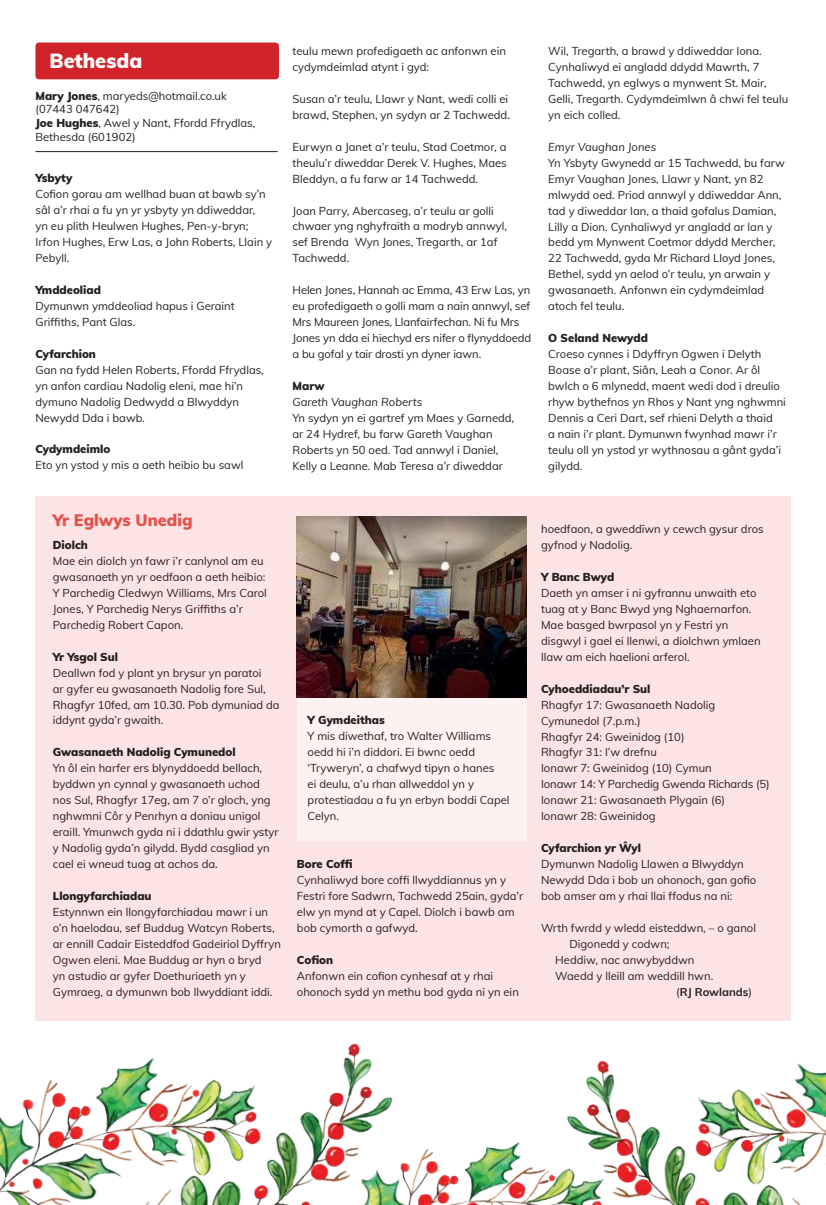
<style>
.page{position:relative;width:826px;height:1205px;background:#fff}
.page>*{position:absolute;margin:0;border:0;box-sizing:border-box;transform-origin:0 0}
.t1{font:900 20px "Muli";color:#fff}
.t2{font:900 16.25px "Muli";color:#e4524c}
.t3{font:11.25px/16px "Muli";color:#231f20}
.t4{font:900 11.25px "Muli";color:#231f20}
.t5{font:italic 11.25px "Muli";color:#231f20}
.t6{font:700 11.25px "Muli";color:#231f20}
.s1{font-weight:900}
.s2{font-weight:400}
</style>
<div class="page">
<div style="left:35px;top:496px;width:755px;height:525px;background:#fde4e4"></div>
<div style="left:297px;top:622px;width:230px;height:218px;background:#fdf2f2"></div>
<div style="left:35px;top:43px;width:244px;height:36px;background:#d1232a;border-radius:4px"></div>
<hr style="left:35px;top:151px;width:243px;height:1px;background:#231f20">
<img style="left:297px;top:516px;width:230px;height:182px">
<img style="left:0;top:1043px;width:826px;height:162px">
<h1 class="t1" style="left:50px;top:46px;width:94px">Bethesda</h1>
<p class="t3" style="left:35px;top:88px;width:221px;line-height:13.8px"><span class="s1">Mary Jones</span>, maryeds@hotmail.co.uk (07443 047642)<br><span class="s1">Joe Hughes</span>, Awel y Nant, Ffordd Ffrydlas,<br>Bethesda (601902)</p>
<p class="t4" style="left:35px;top:170px;width:38px">Ysbyty</p>
<p class="t3" style="left:35px;top:186px;width:238px">Cofion gorau am wellhad buan at bawb sy’n sâl a’r rhai a fu yn yr ysbyty yn ddiweddar,<br>yn eu plith Heulwen Hughes, Pen-y-bryn; Irfon Hughes, Erw Las, a John Roberts, Llain y Pebyll.</p>
<p class="t4" style="left:35px;top:282px;width:67px">Ymddeoliad</p>
<p class="t3" style="left:35px;top:297px;width:201px">Dymunwn ymddeoliad hapus i Geraint<br>Griffiths, Pant Glas.</p>
<p class="t4" style="left:35px;top:345px;width:62px">Cyfarchion</p>
<p class="t3" style="left:35px;top:361px;width:230px">Gan na fydd Helen Roberts, Ffordd Ffrydlas, yn anfon cardiau Nadolig eleni, mae hi’n dymuno Nadolig Dedwydd a Blwyddyn Newydd Dda i bawb.</p>
<p class="t4" style="left:35px;top:441px;width:76px">Cydymdeimlo</p>
<p class="t3" style="left:35px;top:457px;width:209px">Eto yn ystod y mis a aeth heibio bu sawl</p>
<p class="t3" style="left:292px;top:42px;width:215px">teulu mewn profedigaeth ac anfonwn ein cydymdeimlad atynt i gyd:</p>
<p class="t3" style="left:292px;top:90px;width:219px">Susan a’r teulu, Llawr y Nant, wedi colli ei brawd, Stephen, yn sydyn ar 2 Tachwedd.</p>
<p class="t3" style="left:292px;top:138px;width:216px;text-align:justify">Eurwyn a Janet a’r teulu, Stad Coetmor, a theulu’r diweddar Derek V. Hughes, Maes Bleddyn, a fu farw ar 14 Tachwedd.</p>
<p class="t3" style="left:292px;top:202px;width:216px">Joan Parry, Abercaseg, a’r teulu ar golli chwaer yng nghyfraith a modryb annwyl, sef Brenda Wyn Jones, Tregarth, ar 1af<br>Tachwedd.</p>
<p class="t3" style="left:292px;top:282px;width:240px">Helen Jones, Hannah ac Emma, 43 Erw Las, yn eu profedigaeth o golli mam a nain annwyl, sef Mrs Maureen Jones, Llanfairfechan. Ni fu Mrs Jones yn dda ei hiechyd ers nifer o flynyddoedd a bu gofal y tair drosti yn dyner iawn.</p>
<p class="t4" style="left:292px;top:377px;width:34px">Marw</p>
<p class="t5" style="left:292px;top:393px;width:131px">Gareth Vaughan Roberts</p>
<p class="t3" style="left:292px;top:409px;width:223px">Yn sydyn yn ei gartref ym Maes y Garnedd, ar 24 Hydref, bu farw Gareth Vaughan Roberts yn 50 oed. Tad annwyl i Daniel, Kelly a Leanne. Mab Teresa a’r diweddar</p>
<p class="t3" style="left:548px;top:43px;width:241px">Wil, Tregarth, a brawd y ddiweddar Iona.<br>Cynhaliwyd ei angladd ddydd Mawrth, 7<br>Tachwedd, yn eglwys a mynwent St. Mair, Gelli, Tregarth. Cydymdeimlwn â chwi fel teulu yn eich colled.</p>
<p class="t5" style="left:548px;top:139px;width:109px">Emyr Vaughan Jones</p>
<p class="t3" style="left:548px;top:154px;width:238px">Yn Ysbyty Gwynedd ar 15 Tachwedd, bu farw Emyr Vaughan Jones, Llawr y Nant, yn 82 mlwydd oed. Priod annwyl y ddiweddar Ann, tad y diweddar Ian, a thaid gofalus Damian, Lilly a Dion. Cynhaliwyd yr angladd ar lan y bedd ym Mynwent Coetmor ddydd Mercher, 22 Tachwedd, gyda Mr Richard Lloyd Jones, Bethel, sydd yn aelod o’r teulu, yn arwain y gwasanaeth. Anfonwn ein cydymdeimlad atoch fel teulu.</p>
<p class="t4" style="left:548px;top:330px;width:101px">O Seland Newydd</p>
<p class="t3" style="left:548px;top:345px;width:239px">Croeso cynnes i Ddyffryn Ogwen i Delyth Boase a’r plant, Siân, Leah a Conor. Ar ôl bwlch o 6 mlynedd, maent wedi dod i dreulio rhyw bythefnos yn Rhos y Nant yng nghwmni Dennis a Ceri Dart, sef rhieni Delyth a thaid<br>a nain i’r plant. Dymunwn fwynhad mawr i’r teulu oll yn ystod yr wythnosau a gânt gyda’i gilydd.</p>
<h2 class="t2" style="left:53px;top:508px;width:141px">Yr Eglwys Unedig</h2>
<p class="t4" style="left:53px;top:537px;width:37px">Diolch</p>
<p class="t3" style="left:53px;top:552px;width:215px">Mae ein diolch yn fawr i’r canlynol am eu gwasanaeth yn yr oedfaon a aeth heibio:<br>Y Parchedig Cledwyn Williams, Mrs Carol Jones, Y Parchedig Nerys Griffiths a’r Parchedig Robert Capon.</p>
<p class="t4" style="left:53px;top:648px;width:67px">Yr Ysgol Sul</p>
<p class="t3" style="left:53px;top:664px;width:228px">Deallwn fod y plant yn brysur yn paratoi<br>ar gyfer eu gwasanaeth Nadolig fore Sul, Rhagfyr 10fed, am 10.30. Pob dymuniad da iddynt gyda’r gwaith.</p>
<p class="t4" style="left:53px;top:744px;width:184px">Gwasanaeth Nadolig Cymunedol</p>
<p class="t3" style="left:53px;top:760px;width:227px">Yn ôl ein harfer ers blynyddoedd bellach, byddwn yn cynnal y gwasanaeth uchod nos Sul, Rhagfyr 17eg, am 7 o’r gloch, yng nghwmni Côr y Penrhyn a doniau unigol eraill. Ymunwch gyda ni i ddathlu gwir ystyr y Nadolig gyda’n gilydd. Bydd casgliad yn cael ei wneud tuag at achos da.</p>
<p class="t4" style="left:53px;top:887px;width:100px">Llongyfarchiadau</p>
<p class="t3" style="left:53px;top:903px;width:230px">Estynnwn ein llongyfarchiadau mawr i un o’n haelodau, sef Buddug Watcyn Roberts, ar ennill Cadair Eisteddfod Gadeiriol Dyffryn Ogwen eleni. Mae Buddug ar hyn o bryd<br>yn astudio ar gyfer Doethuriaeth yn y Gymraeg, a dymunwn bob llwyddiant iddi.</p>
<p class="t4" style="left:307px;top:712px;width:79px">Y Gymdeithas</p>
<p class="t3" style="left:307px;top:728px;width:203px">Y mis diwethaf, tro Walter Williams oedd hi i’n diddori. Ei bwnc oedd ‘Tryweryn’, a chafwyd tipyn o hanes<br>ei deulu, a’u rhan allweddol yn y protestiadau a fu yn erbyn boddi Capel<br>Celyn.</p>
<p class="t4" style="left:297px;top:855px;width:57px">Bore Coffi</p>
<p class="t3" style="left:297px;top:871px;width:228px">Cynhaliwyd bore coffi llwyddiannus yn y Festri fore Sadwrn, Tachwedd 25ain, gyda’r elw yn mynd at y Capel. Diolch i bawb am bob cymorth a gafwyd.</p>
<p class="t4" style="left:297px;top:951px;width:38px">Cofion</p>
<p class="t3" style="left:297px;top:967px;width:223px">Anfonwn ein cofion cynhesaf at y rhai ohonoch sydd yn methu bod gyda ni yn ein</p>
<p class="t3" style="left:541px;top:521px;width:224px">hoedfaon, a gweddïwn y cewch gysur dros gyfnod y Nadolig.</p>
<p class="t4" style="left:541px;top:569px;width:75px">Y Banc Bwyd</p>
<p class="t3" style="left:541px;top:584px;width:221px">Daeth yn amser i ni gyfrannu unwaith eto tuag at y Banc Bwyd yng Nghaernarfon.<br>Mae basged bwrpasol yn y Festri yn disgwyl i gael ei llenwi, a diolchwn ymlaen llaw am eich haelioni arferol.</p>
<p class="t4" style="left:541px;top:680px;width:111px">Cyhoeddiadau’r Sul</p>
<p class="t3" style="left:541px;top:696px;width:230px">Rhagfyr 17: Gwasanaeth Nadolig<br>Cymunedol (7.p.m.)<br>Rhagfyr 24: Gweinidog (10)<br>Rhagfyr 31: I’w drefnu<br>Ionawr 7: Gweinidog (10) Cymun<br>Ionawr 14: Y Parchedig Gwenda Richards (5)<br>Ionawr 21: Gwasanaeth Plygain (6)<br>Ionawr 28: Gweinidog</p>
<p class="t4" style="left:541px;top:840px;width:102px">Cyfarchion yr Ŵyl</p>
<p class="t3" style="left:541px;top:855px;width:217px">Dymunwn Nadolig Llawen a Blwyddyn<br>Newydd Dda i bob un ohonoch, gan gofio bob amser am y rhai llai ffodus na ni:</p>
<p class="t3" style="left:541px;top:919px;width:216px">Wrth fwrdd y wledd eisteddwn, – o ganol</p>
<p class="t3" style="left:569px;top:935px;width:102px">Digonedd y codwn;</p>
<p class="t3" style="left:555px;top:951px;width:141px">Heddiw, nac anwybyddwn</p>
<p class="t3" style="left:555px;top:967px;width:159px">Waedd y lleill am weddill hwn.</p>
<p class="t6" style="left:676px;top:983px;width:77px"><span class="s2">(</span>RJ Rowlands<span class="s2">)</span></p>
</div>
